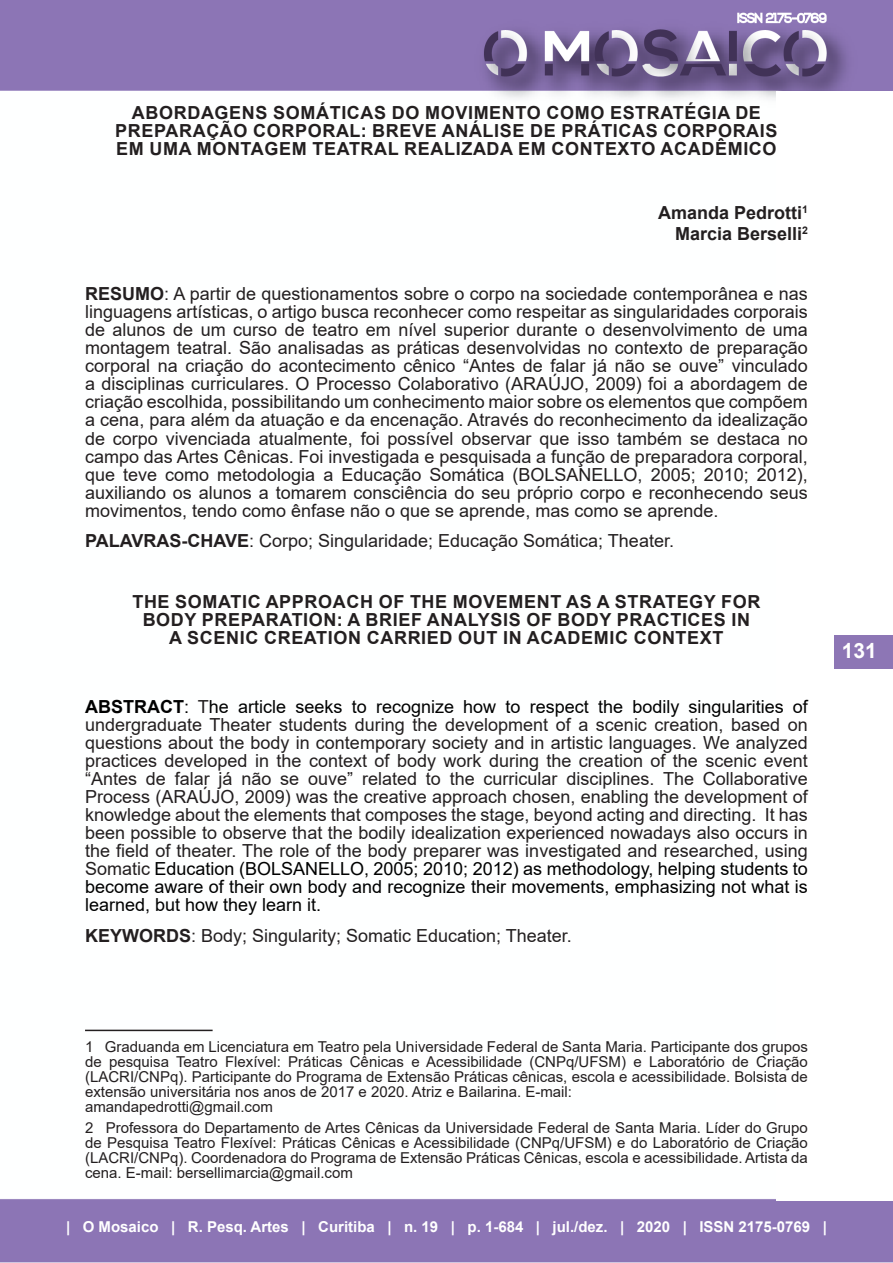
<style>
.page{position:relative;width:893px;height:1263px;background:#fff}
.page>*{position:absolute;margin:0;border:0;box-sizing:border-box;transform-origin:0 0}
.t1{font:700 21px "Arial";color:#fff}
.resumo{font:18px/18px "Arial";color:#231f20;text-align:justify}
.Título_1{font:700 18px/18px "Arial";letter-spacing:.035em;color:#231f20;text-align:center}
.Título_1_-_ingles{font:700 18px/18px "Arial";letter-spacing:.035em;color:#231f20;text-align:center}
.palavra-chave_1{font:18px "Arial";color:#231f20}
.Autores{font:700 18px "Arial";color:#231f20}
.nota_rodape{font:15px/15px "Arial";color:#231f20;text-align:justify}
.t2{font:700 15px "Arial";color:#fff}
.s1{font-weight:700}
.s2{font-weight:700;color:#000}
.s3{color:#000}
</style>
<div class="page">
<img style="left:0;top:0;width:893px;height:1263px">
<div style="left:777px;top:92px;width:116px;height:1109px;background:#fff"></div>
<div style="left:834px;top:635px;width:59px;height:33px;background:#8d76b5"></div>
<hr style="left:85px;top:1030px;width:128px;height:1px;background:#231f20">
<p class="Título_1" style="left:115px;top:104px;width:664px">ABORDAGENS SOMÁTICAS DO MOVIMENTO COMO ESTRATÉGIA DE<br>PREPARAÇÃO CORPORAL: BREVE ANÁLISE DE PRÁTICAS CORPORAIS<br>EM UMA MONTAGEM TEATRAL REALIZADA EM CONTEXTO ACADÊMICO</p>
<p class="Autores" style="left:658px;top:200px;width:151px">Amanda Pedrotti<sup>1</sup></p>
<p class="Autores" style="left:675px;top:221px;width:134px">Marcia Berselli<sup>2</sup></p>
<p class="resumo" style="left:85px;top:285px;width:724px"><span class="s1">RESUMO</span>: A partir de questionamentos sobre o corpo na sociedade contemporânea e nas linguagens artísticas, o artigo busca reconhecer como respeitar as singularidades corporais de alunos de um curso de teatro em nível superior durante o desenvolvimento de uma montagem teatral. São analisadas as práticas desenvolvidas no contexto de preparação corporal na criação do acontecimento cênico “Antes de falar já não se ouve” vinculado a disciplinas curriculares. O Processo Colaborativo (ARAÚJO, 2009) foi a abordagem de criação escolhida, possibilitando um conhecimento maior sobre os elementos que compõem a cena, para além da atuação e da encenação. Através do reconhecimento da idealização de corpo vivenciada atualmente, foi possível observar que isso também se destaca no campo das Artes Cênicas. Foi investigada e pesquisada a função de preparadora corporal, que teve como metodologia a Educação Somática (BOLSANELLO, 2005; 2010; 2012), auxiliando os alunos a tomarem consciência do seu próprio corpo e reconhecendo seus movimentos, tendo como ênfase não o que se aprende, mas como se aprende.</p>
<p class="palavra-chave_1" style="left:85px;top:528px;width:590px"><span class="s1">PALAVRAS-CHAVE</span>: Corpo; Singularidade; Educação Somática; Theater.</p>
<p class="Título_1_-_ingles" style="left:132px;top:593px;width:630px">THE SOMATIC APPROACH OF THE MOVEMENT AS A STRATEGY FOR<br>BODY PREPARATION: A BRIEF ANALYSIS OF BODY PRACTICES IN<br>A SCENIC CREATION CARRIED OUT IN ACADEMIC CONTEXT</p>
<p class="resumo" style="left:85px;top:697px;width:724px"><span class="s2">ABSTRACT</span><span class="s3">:</span> T<span class="s3">he article seeks to recognize how to respect the bodily singularities of </span>undergraduate Theater students during the development of a scenic creation, based on questions about the body in contemporary society and in artistic languages. We analyzed practices developed in the context of body work during the creation of the scenic event “Antes de falar já não se ouve” related to the curricular disciplines. The Collaborative Process (ARAÚJO, 2009) was the creative approach chosen, enabling the development of knowledge about the elements that composes the stage, beyond acting and directing. It has been possible to observe that the bodily idealization experienced nowadays also occurs in the field of theater. The role of the body preparer was investigated and researched, using Somatic <span class="s3">Education (BOLSANELLO, 2005; 2010; 2012) as methodology, helping students to become aware of their own body and recognize their movements, emphasizing not what is learned, but how they learn it.</span></p>
<p class="palavra-chave_1" style="left:85px;top:923px;width:488px"><span class="s1">KEYWORDS</span>: Body; Singularity; Somatic Education; Theater.</p>
<p class="t1" style="left:842px;top:636px;width:37px">131</p>
<p class="nota_rodape" style="left:85px;top:1039px;width:724px">1 Graduanda em Licenciatura em Teatro pela Universidade Federal de Santa Maria. Participante dos grupos de pesquisa Teatro Flexível: Práticas Cênicas e Acessibilidade (CNPq/UFSM) e Laboratório de Criação (LACRI/CNPq). Participante do Programa de Extensão Práticas cênicas, escola e acessibilidade. Bolsista de extensão universitária nos anos de 2017 e 2020. Atriz e Bailarina. E-mail:</p>
<p class="nota_rodape" style="left:85px;top:1099px;width:189px">amandapedrotti@gmail.com</p>
<p class="nota_rodape" style="left:85px;top:1120px;width:724px">2 Professora do Departamento de Artes Cênicas da Universidade Federal de Santa Maria. Líder do Grupo de Pesquisa Teatro Flexível: Práticas Cênicas e Acessibilidade (CNPq/UFSM) e do Laboratório de Criação (LACRI/CNPq). Coordenadora do Programa de Extensão Práticas Cênicas, escola e acessibilidade. Artista da cena. E-mail: bersellimarcia@gmail.com</p>
<p class="t2" style="left:66px;top:1216px;width:762px">| O Mosaico | R. Pesq. Artes | Curitiba | n. 19 | p. 1-684 | jul./dez. | 2020 | ISSN 2175-0769 |</p>
</div>
